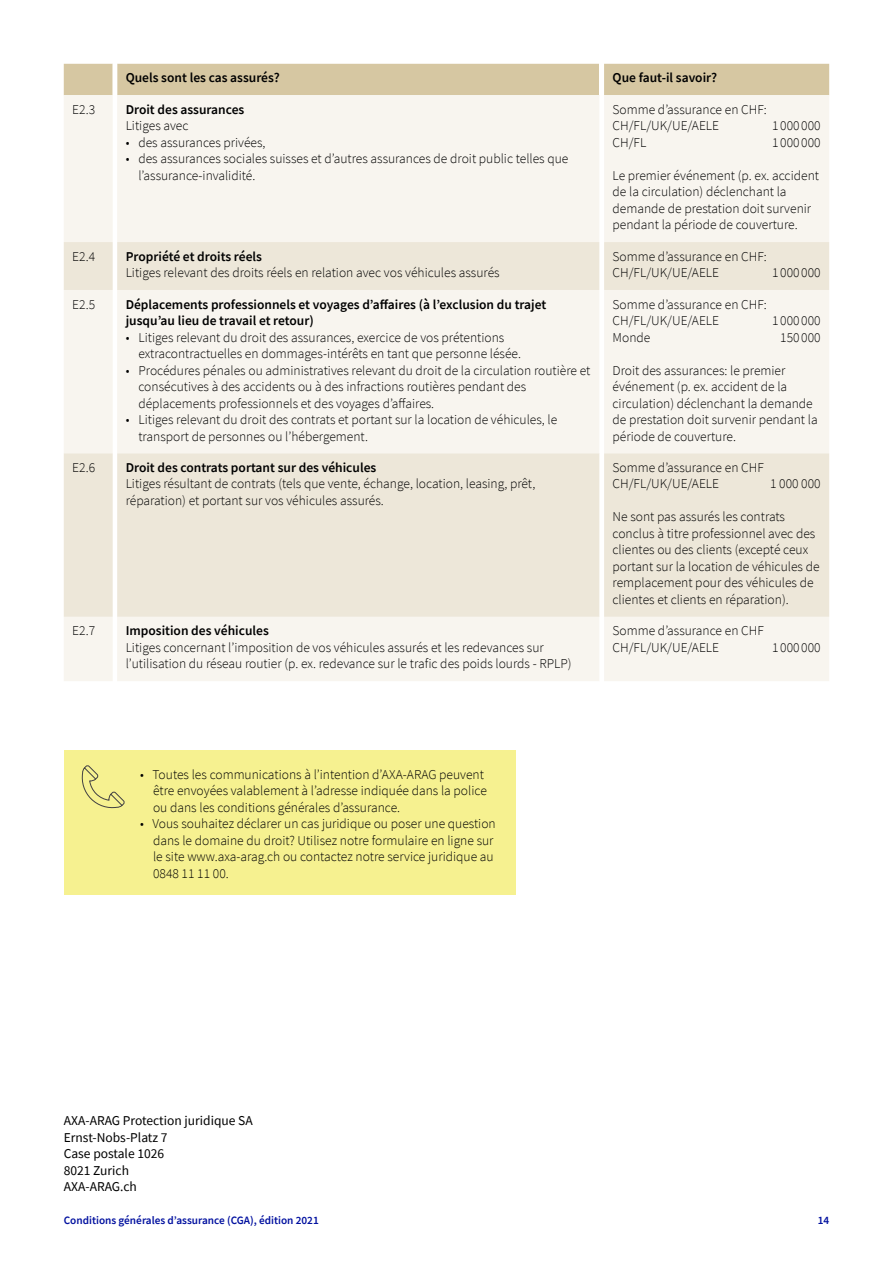
<style>
.page{position:relative;width:893px;height:1263px;background:#fff}
.page>*{position:absolute;margin:0;border:0;box-sizing:border-box;transform-origin:0 0}
.t1{font:300 13.5px/16.5px "Source Sans Pro";color:#000}
.t2{font:600 13.5px/16.5px "Source Sans Pro";color:#000}
.t3{font:13.5px/16.5px "Source Sans Pro";color:#000}
.t4{font:600 11.25px "Source Sans Pro";color:#00109f}
</style>
<div class="page">
<svg style="left:64px;top:64px;width:765px;height:617px"></svg>
<div style="left:64px;top:750px;width:452px;height:144px;background:#f6f190"></div>
<svg style="left:81px;top:765px;width:44px;height:44px"></svg>
<p class="t2" style="left:126px;top:70px;width:156px">Quels sont les cas assurés?</p>
<p class="t2" style="left:613px;top:70px;width:106px">Que faut-il savoir?</p>
<p class="t1" style="left:72px;top:101px;width:24px">E2.3</p>
<p class="t2" style="left:126px;top:101px;width:120px">Droit des assurances</p>
<p class="t1" style="left:126px;top:118px;width:64px">Litiges avec</p>
<p class="t1" style="left:126px;top:134px;width:141px">• des assurances privées,</p>
<p class="t1" style="left:138px;top:151px;width:431px;text-indent:-13px">• des assurances sociales suisses et d’autres assurances de droit public telles que l’assurance-invalidité.</p>
<p class="t1" style="left:72px;top:248px;width:24px">E2.4</p>
<p class="t2" style="left:126px;top:248px;width:138px">Propriété et droits réels</p>
<p class="t1" style="left:126px;top:264px;width:375px">Litiges relevant des droits réels en relation avec vos véhicules assurés</p>
<p class="t1" style="left:72px;top:296px;width:24px">E2.5</p>
<p class="t2" style="left:126px;top:296px;width:422px">Déplacements professionnels et voyages d’affaires (à l’exclusion du trajet jusqu’au lieu de travail et retour)</p>
<p class="t1" style="left:138px;top:329px;width:384px;text-indent:-13px">• Litiges relevant du droit des assurances, exercice de vos prétentions extracontractuelles en dommages-intérêts en tant que personne lésée.</p>
<p class="t1" style="left:138px;top:362px;width:453px;text-indent:-13px">• Procédures pénales ou administratives relevant du droit de la circulation routière et consécutives à des accidents ou à des infractions routières pendant des déplacements professionnels et des voyages d’affaires.</p>
<p class="t1" style="left:138px;top:411px;width:420px;text-indent:-13px">• Litiges relevant du droit des contrats et portant sur la location de véhicules, le transport de personnes ou l’hébergement.</p>
<p class="t1" style="left:72px;top:459px;width:24px">E2.6</p>
<p class="t2" style="left:126px;top:459px;width:252px">Droit des contrats portant sur des véhicules</p>
<p class="t1" style="left:126px;top:476px;width:411px">Litiges résultant de contrats (tels que vente, échange, location, leasing, prêt, réparation) et portant sur vos véhicules assurés.</p>
<p class="t1" style="left:72px;top:623px;width:24px">E2.7</p>
<p class="t2" style="left:126px;top:622px;width:145px">Imposition des véhicules</p>
<p class="t1" style="left:126px;top:639px;width:447px">Litiges concernant l’imposition de vos véhicules assurés et les redevances sur l’utilisation du réseau routier (p. ex. redevance sur le trafic des poids lourds - RPLP)</p>
<p class="t1" style="left:613px;top:101px;width:156px">Somme d’assurance en CHF:<br>CH/FL/UK/UE/AELE</p>
<p class="t1" style="left:772px;top:118px;width:50px">1 000 000</p>
<p class="t1" style="left:613px;top:134px;width:35px">CH/FL</p>
<p class="t1" style="left:772px;top:134px;width:50px">1 000 000</p>
<p class="t1" style="left:613px;top:167px;width:208px">Le premier événement (p. ex. accident de la circulation) déclenchant la demande de prestation doit survenir pendant la période de couverture.</p>
<p class="t1" style="left:613px;top:248px;width:156px">Somme d’assurance en CHF:<br>CH/FL/UK/UE/AELE</p>
<p class="t1" style="left:772px;top:264px;width:50px">1 000 000</p>
<p class="t1" style="left:613px;top:296px;width:156px">Somme d’assurance en CHF:<br>CH/FL/UK/UE/AELE</p>
<p class="t1" style="left:772px;top:312px;width:50px">1 000 000</p>
<p class="t1" style="left:613px;top:329px;width:39px">Monde</p>
<p class="t1" style="left:780px;top:329px;width:42px">150 000</p>
<p class="t1" style="left:613px;top:362px;width:207px">Droit des assurances: le premier événement (p. ex. accident de la circulation) déclenchant la demande de prestation doit survenir pendant la période de couverture.</p>
<p class="t1" style="left:613px;top:459px;width:153px">Somme d’assurance en CHF<br>CH/FL/UK/UE/AELE</p>
<p class="t1" style="left:770px;top:476px;width:52px">1 000 000</p>
<p class="t1" style="left:613px;top:509px;width:208px">Ne sont pas assurés les contrats conclus à titre professionnel avec des clientes ou des clients (excepté ceux portant sur la location de véhicules de remplacement pour des véhicules de clientes et clients en réparation).</p>
<p class="t1" style="left:613px;top:623px;width:153px">Somme d’assurance en CHF<br>CH/FL/UK/UE/AELE</p>
<p class="t1" style="left:772px;top:639px;width:50px">1 000 000</p>
<p class="t1" style="left:153px;top:766px;width:335px;text-indent:-13px">• Toutes les communications à l’intention d’AXA-ARAG peuvent être envoyées valablement à l’adresse indiquée dans la police ou dans les conditions générales d’assurance.</p>
<p class="t1" style="left:153px;top:816px;width:344px;text-indent:-13px">• Vous souhaitez déclarer un cas juridique ou poser une question dans le domaine du droit? Utilisez notre formulaire en ligne sur le site www.axa-arag.ch ou contactez notre service juridique au 0848 11 11 00.</p>
<p class="t3" style="left:64px;top:1112px;width:191px">AXA-ARAG Protection juridique SA<br>Ernst-Nobs-Platz 7<br>Case postale 1026<br>8021 Zurich<br>AXA-ARAG.ch</p>
<p class="t4" style="left:64px;top:1213px;width:257px">Conditions générales d’assurance (CGA), édition 2021</p>
<p class="t4" style="left:818px;top:1213px;width:13px">14</p>
</div>
